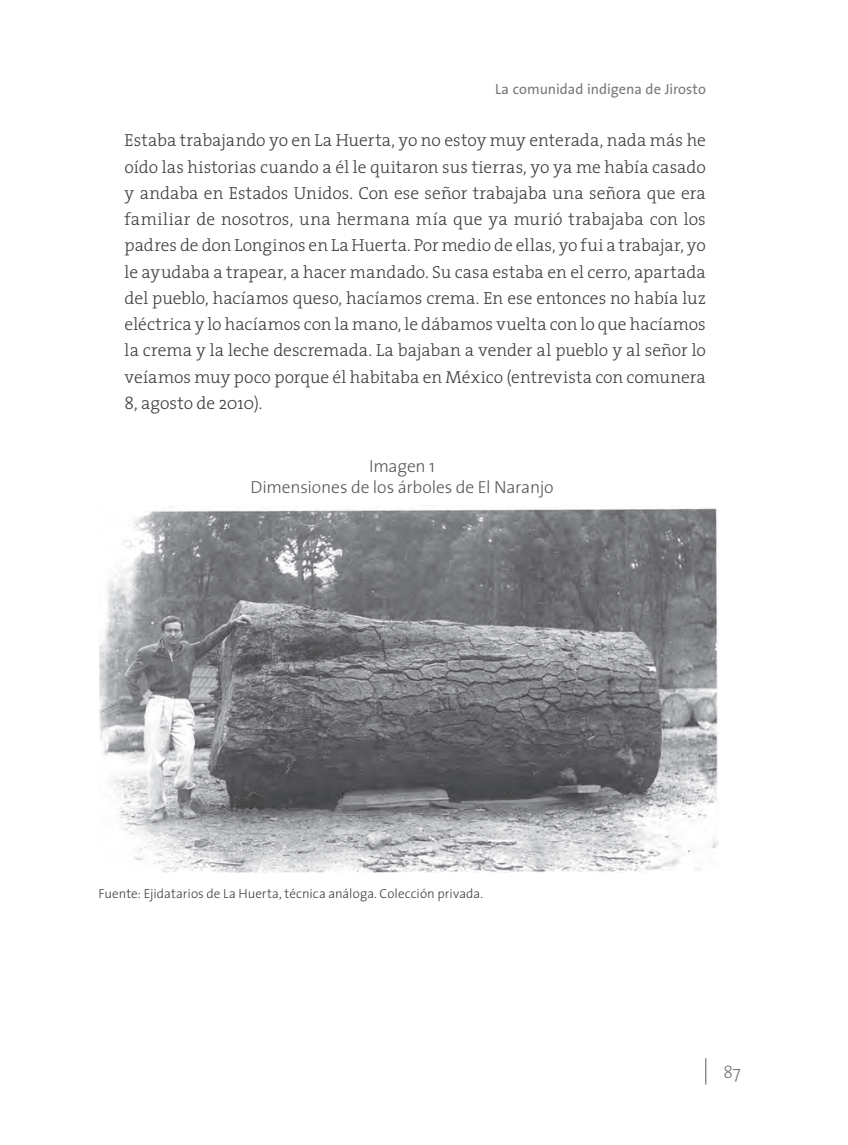
<style>
.page{position:relative;width:848px;height:1145px;background:#fff}
.page>*{position:absolute;margin:0;border:0;box-sizing:border-box;transform-origin:0 0}
.t1{font:300 17.5px/26.2px "The Serif";color:#3e3e3f;text-align:justify}
.t2{font:300 17.5px/21px "The Sans";letter-spacing:-.005em;color:#57585a;text-align:center}
.t3{font:300 17.5px "The Sans";color:#76787b}
.t4{font:14.35px "The Sans";color:#76787b}
.t5{font:300 13.12px "The Sans";letter-spacing:.005em;color:#3e3e3f}
</style>
<div class="page">
<svg style="left:705px;top:1058px;width:1px;height:26px"></svg>
<img style="left:99px;top:506px;width:619px;height:367px">
<p class="t4" style="left:495px;top:77px;width:212px">La comunidad indígena de Jirosto</p>
<p class="t1" style="left:125px;top:127px;width:582px">Estaba trabajando yo en La Huerta, yo no estoy muy enterada, nada más he oído las historias cuando a él le quitaron sus tierras, yo ya me había casado y andaba en Estados Unidos. Con ese señor trabajaba una señora que era familiar de nosotros, una hermana mía que ya murió trabajaba con los padres de don Longinos en La Huerta. Por medio de ellas, yo fui a trabajar, yo le ayudaba a trapear, a hacer mandado. Su casa estaba en el cerro, apartada del pueblo, hacíamos queso, hacíamos crema. En ese entonces no había luz eléctrica y lo hacíamos con la mano, le dábamos vuelta con lo que hacíamos la crema y la leche descremada. La bajaban a vender al pueblo y al señor lo veíamos muy poco porque él habitaba en México (entrevista con comunera 8, agosto de 2010).</p>
<p class="t2" style="left:250px;top:455px;width:304px">Imagen 1<br>Dimensiones de los árboles de El Naranjo</p>
<p class="t5" style="left:98px;top:883px;width:386px">Fuente: Ejidatarios de La Huerta, técnica análoga. Colección privada.</p>
<p class="t3" style="left:723px;top:1058px;width:19px">87</p>
</div>
